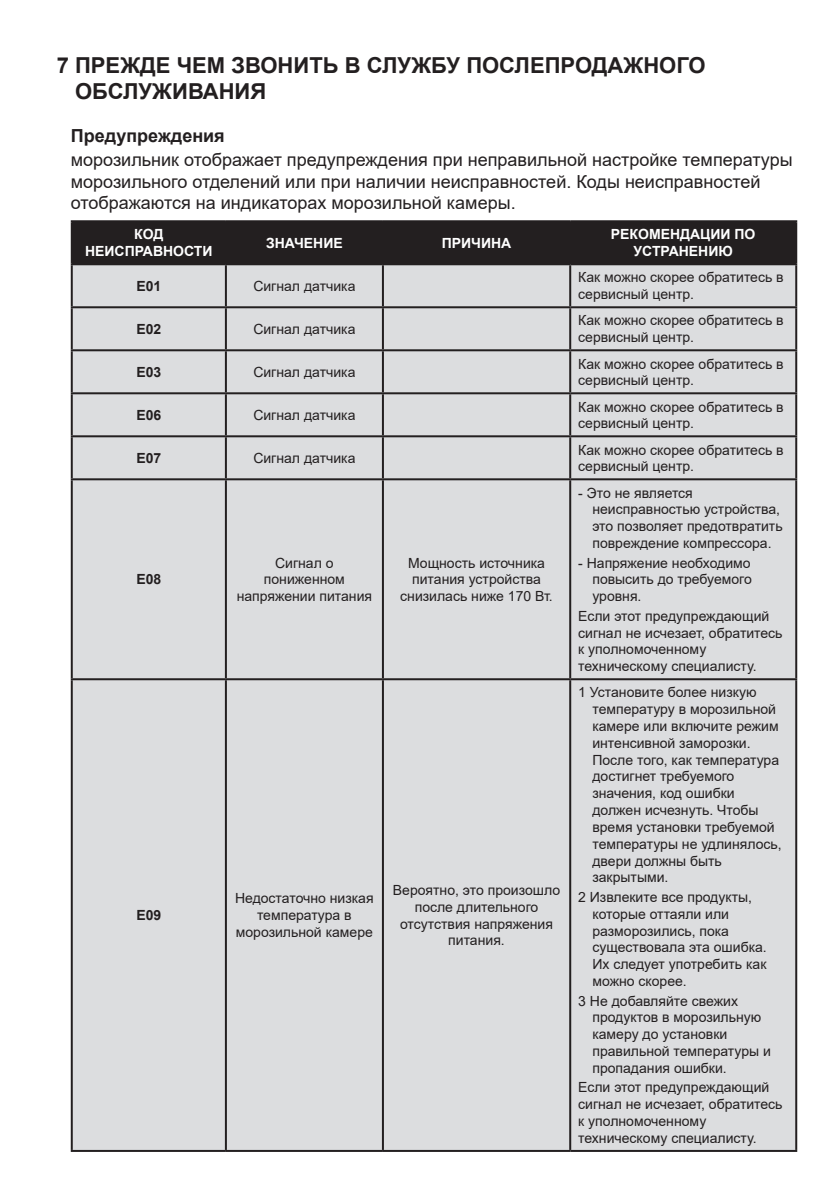
<style>
.page{position:relative;width:840px;height:1191px;background:#fff}
.page>*{position:absolute;margin:0;border:0;box-sizing:border-box;transform-origin:0 0}
.t1{font:700 22px/26.4px "Arial";color:#231f20}
.t2{font:18px/21.6px "Arial";color:#231f20}
.t3{font:700 18px "Arial";color:#231f20}
.t4{font:14px/16.8px "Arial";color:#231f20}
.t5{font:700 14px/16.8px "Arial";color:#fff;text-align:center}
.t6{font:700 14px "Arial";color:#231f20}
</style>
<div class="page">
<div style="left:73px;top:222px;width:721px;height:41px;background:#231f20"></div>
<div style="left:73px;top:265px;width:721px;height:885px;background:#dcdddf"></div>
<hr style="left:71px;top:220px;width:155px;height:2px;background:#231f20">
<hr style="left:71px;top:222px;width:2px;height:41px;background:#231f20">
<hr style="left:226px;top:220px;width:157px;height:2px;background:#231f20">
<hr style="left:225px;top:222px;width:2px;height:41px;background:#231f20">
<hr style="left:383px;top:220px;width:187px;height:2px;background:#231f20">
<hr style="left:382px;top:222px;width:2px;height:41px;background:#231f20">
<hr style="left:570px;top:220px;width:226px;height:2px;background:#231f20">
<hr style="left:569px;top:222px;width:2px;height:41px;background:#231f20">
<hr style="left:794px;top:222px;width:2px;height:41px;background:#231f20">
<hr style="left:71px;top:263px;width:155px;height:2px;background:#231f20">
<hr style="left:71px;top:265px;width:2px;height:41px;background:#231f20">
<hr style="left:226px;top:263px;width:157px;height:2px;background:#231f20">
<hr style="left:225px;top:265px;width:2px;height:41px;background:#231f20">
<hr style="left:383px;top:263px;width:187px;height:2px;background:#231f20">
<hr style="left:382px;top:265px;width:2px;height:41px;background:#231f20">
<hr style="left:570px;top:263px;width:226px;height:2px;background:#231f20">
<hr style="left:569px;top:265px;width:2px;height:41px;background:#231f20">
<hr style="left:794px;top:265px;width:2px;height:41px;background:#231f20">
<hr style="left:71px;top:306px;width:155px;height:2px;background:#231f20">
<hr style="left:71px;top:308px;width:2px;height:41px;background:#231f20">
<hr style="left:226px;top:306px;width:157px;height:2px;background:#231f20">
<hr style="left:225px;top:308px;width:2px;height:41px;background:#231f20">
<hr style="left:383px;top:306px;width:187px;height:2px;background:#231f20">
<hr style="left:382px;top:308px;width:2px;height:41px;background:#231f20">
<hr style="left:570px;top:306px;width:226px;height:2px;background:#231f20">
<hr style="left:569px;top:308px;width:2px;height:41px;background:#231f20">
<hr style="left:794px;top:308px;width:2px;height:41px;background:#231f20">
<hr style="left:71px;top:349px;width:155px;height:2px;background:#231f20">
<hr style="left:71px;top:351px;width:2px;height:41px;background:#231f20">
<hr style="left:226px;top:349px;width:157px;height:2px;background:#231f20">
<hr style="left:225px;top:351px;width:2px;height:41px;background:#231f20">
<hr style="left:383px;top:349px;width:187px;height:2px;background:#231f20">
<hr style="left:382px;top:351px;width:2px;height:41px;background:#231f20">
<hr style="left:570px;top:349px;width:226px;height:2px;background:#231f20">
<hr style="left:569px;top:351px;width:2px;height:41px;background:#231f20">
<hr style="left:794px;top:351px;width:2px;height:41px;background:#231f20">
<hr style="left:71px;top:392px;width:155px;height:2px;background:#231f20">
<hr style="left:71px;top:394px;width:2px;height:41px;background:#231f20">
<hr style="left:226px;top:392px;width:157px;height:2px;background:#231f20">
<hr style="left:225px;top:394px;width:2px;height:41px;background:#231f20">
<hr style="left:383px;top:392px;width:187px;height:2px;background:#231f20">
<hr style="left:382px;top:394px;width:2px;height:41px;background:#231f20">
<hr style="left:570px;top:392px;width:226px;height:2px;background:#231f20">
<hr style="left:569px;top:394px;width:2px;height:41px;background:#231f20">
<hr style="left:794px;top:394px;width:2px;height:41px;background:#231f20">
<hr style="left:71px;top:435px;width:155px;height:2px;background:#231f20">
<hr style="left:71px;top:437px;width:2px;height:41px;background:#231f20">
<hr style="left:226px;top:435px;width:157px;height:2px;background:#231f20">
<hr style="left:225px;top:437px;width:2px;height:41px;background:#231f20">
<hr style="left:383px;top:435px;width:187px;height:2px;background:#231f20">
<hr style="left:382px;top:437px;width:2px;height:41px;background:#231f20">
<hr style="left:570px;top:435px;width:226px;height:2px;background:#231f20">
<hr style="left:569px;top:437px;width:2px;height:41px;background:#231f20">
<hr style="left:794px;top:437px;width:2px;height:41px;background:#231f20">
<hr style="left:71px;top:478px;width:155px;height:2px;background:#231f20">
<hr style="left:71px;top:480px;width:2px;height:198px;background:#231f20">
<hr style="left:226px;top:478px;width:157px;height:2px;background:#231f20">
<hr style="left:225px;top:480px;width:2px;height:198px;background:#231f20">
<hr style="left:383px;top:478px;width:187px;height:2px;background:#231f20">
<hr style="left:382px;top:480px;width:2px;height:198px;background:#231f20">
<hr style="left:570px;top:478px;width:226px;height:2px;background:#231f20">
<hr style="left:569px;top:480px;width:2px;height:198px;background:#231f20">
<hr style="left:794px;top:480px;width:2px;height:198px;background:#231f20">
<hr style="left:71px;top:678px;width:155px;height:2px;background:#231f20">
<hr style="left:71px;top:680px;width:2px;height:470px;background:#231f20">
<hr style="left:226px;top:678px;width:157px;height:2px;background:#231f20">
<hr style="left:225px;top:680px;width:2px;height:470px;background:#231f20">
<hr style="left:383px;top:678px;width:187px;height:2px;background:#231f20">
<hr style="left:382px;top:680px;width:2px;height:470px;background:#231f20">
<hr style="left:570px;top:678px;width:226px;height:2px;background:#231f20">
<hr style="left:569px;top:680px;width:2px;height:470px;background:#231f20">
<hr style="left:794px;top:680px;width:2px;height:470px;background:#231f20">
<hr style="left:71px;top:1150px;width:155px;height:2px;background:#231f20">
<hr style="left:226px;top:1150px;width:157px;height:2px;background:#231f20">
<hr style="left:383px;top:1150px;width:187px;height:2px;background:#231f20">
<hr style="left:570px;top:1150px;width:226px;height:2px;background:#231f20">
<p class="t1" style="left:75px;top:52px;width:631px;text-indent:-18px">7 ПРЕЖДЕ ЧЕМ ЗВОНИТЬ В СЛУЖБУ ПОСЛЕПРОДАЖНОГО<br>ОБСЛУЖИВАНИЯ</p>
<p class="t3" style="left:71px;top:123px;width:155px">Предупреждения</p>
<p class="t2" style="left:71px;top:149px;width:723px">морозильник отображает предупреждения при неправильной настройке температуры морозильного отделений или при наличии неисправностей. Коды неисправностей отображаются на индикаторах морозильной камеры.</p>
<p class="t5" style="left:85px;top:226px;width:129px">КОД<br>НЕИСПРАВНОСТИ</p>
<p class="t5" style="left:266px;top:235px;width:78px">ЗНАЧЕНИЕ</p>
<p class="t5" style="left:441px;top:235px;width:71px">ПРИЧИНА</p>
<p class="t5" style="left:610px;top:226px;width:146px">РЕКОМЕНДАЦИИ ПО<br>УСТРАНЕНИЮ</p>
<p class="t6" style="left:136px;top:276px;width:26px">E01</p>
<p class="t4" style="left:253px;top:277px;width:104px">Сигнал датчика</p>
<p class="t4" style="left:578px;top:269px;width:207px">Как можно скорее обратитесь в сервисный центр.</p>
<p class="t6" style="left:136px;top:319px;width:26px">E02</p>
<p class="t4" style="left:253px;top:320px;width:104px">Сигнал датчика</p>
<p class="t4" style="left:578px;top:312px;width:207px">Как можно скорее обратитесь в сервисный центр.</p>
<p class="t6" style="left:136px;top:362px;width:26px">E03</p>
<p class="t4" style="left:253px;top:363px;width:104px">Сигнал датчика</p>
<p class="t4" style="left:578px;top:355px;width:207px">Как можно скорее обратитесь в сервисный центр.</p>
<p class="t6" style="left:136px;top:405px;width:26px">E06</p>
<p class="t4" style="left:253px;top:406px;width:104px">Сигнал датчика</p>
<p class="t4" style="left:578px;top:398px;width:207px">Как можно скорее обратитесь в сервисный центр.</p>
<p class="t6" style="left:136px;top:448px;width:26px">E07</p>
<p class="t4" style="left:253px;top:449px;width:104px">Сигнал датчика</p>
<p class="t4" style="left:578px;top:441px;width:207px">Как можно скорее обратитесь в сервисный центр.</p>
<p class="t6" style="left:136px;top:569px;width:26px">E08</p>
<p class="t6" style="left:136px;top:905px;width:26px">E09</p>
<p class="t4" style="left:236px;top:554px;width:137px;text-align:center">Сигнал о пониженном напряжении питания</p>
<p class="t4" style="left:400px;top:554px;width:154px;text-align:center">Мощность источника питания устройства снизилась ниже 170 Вт.</p>
<p class="t4" style="left:235px;top:890px;width:140px;text-align:center">Недостаточно низкая температура в морозильной камере</p>
<p class="t4" style="left:392px;top:881px;width:169px;text-align:center">Вероятно, это произошло после длительного отсутствия напряжения питания.</p>
<p class="t4" style="left:592px;top:484px;width:192px;text-indent:-14px">- Это не является неисправностью устройства, это позволяет предотвратить повреждение компрессора.</p>
<p class="t4" style="left:592px;top:554px;width:161px;text-align:justify;text-indent:-14px">- Напряжение необходимо повысить до требуемого уровня.</p>
<p class="t4" style="left:578px;top:607px;width:206px">Если этот предупреждающий сигнал не исчезает, обратитесь к уполномоченному техническому специалисту.</p>
<p class="t4" style="left:592px;top:684px;width:191px;text-indent:-14px">1 Установите более низкую температуру в морозильной камере или включите режим интенсивной заморозки.<br>После того, как температура достигнет требуемого значения, код ошибки должен исчезнуть. Чтобы время установки требуемой температуры не удлинялось, двери должны быть закрытыми.</p>
<p class="t4" style="left:592px;top:888px;width:176px;text-indent:-14px">2 Извлеките все продукты, которые оттаяли или разморозились, пока существовала эта ошибка.<br>Их следует употребить как можно скорее.</p>
<p class="t4" style="left:592px;top:992px;width:180px;text-indent:-14px">3 Не добавляйте свежих продуктов в морозильную камеру до установки правильной температуры и пропадания ошибки.</p>
<p class="t4" style="left:578px;top:1079px;width:206px">Если этот предупреждающий сигнал не исчезает, обратитесь к уполномоченному техническому специалисту.</p>
</div>
